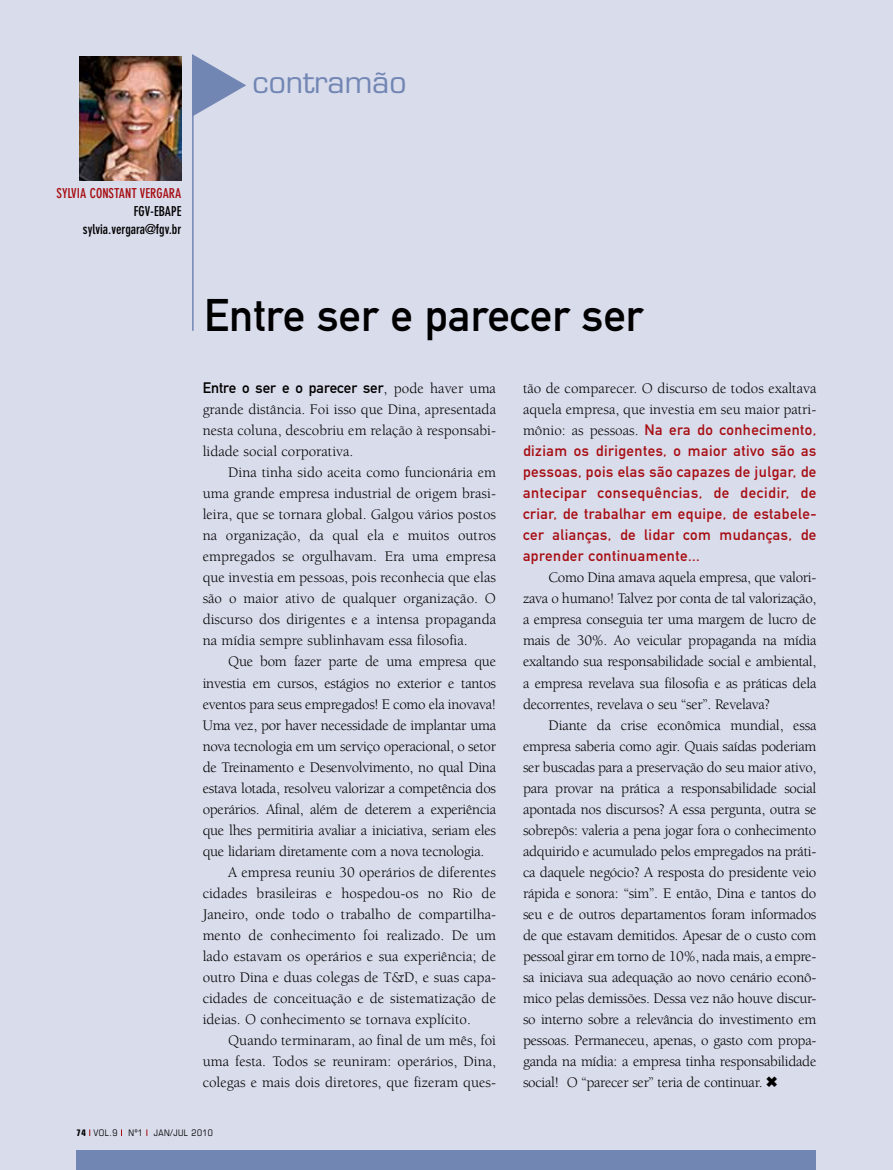
<style>
.page{position:relative;width:893px;height:1170px;background:#fff}
.page>*{position:absolute;margin:0;border:0;box-sizing:border-box;transform-origin:0 0}
.t1{font:45px "DIN Mittelschrift";color:#000}
.t2{font:30px "Eurostile";color:#7286b4}
.t3{font:15px/21px "Berkeley";color:#000;text-align:justify}
.t4{font:15px "Berkeley";letter-spacing:-.02em;color:#000}
.t5{font:15px/21px "DIN Mittelschrift";letter-spacing:.03em;color:#a70e13;text-align:justify}
.t6{font:15px "DIN Mittelschrift";color:#000}
.t7{font:700 condensed 13.5px/18px "DIN Neuzeit Grotesk";color:#000;text-align:right}
.t8{font:700 condensed 13.5px "DIN Neuzeit Grotesk";color:#a70e13}
.t9{font:condensed 9px "Eurostile";letter-spacing:.05em;color:#000}
.s1{font-family:"Berkeley"}
.s2{font-family:"Berkeley";color:#000}
.s3{font-weight:700}
</style>
<div class="page">
<div style="left:0;top:0;width:893px;height:1169px;background:#d9dceb"></div>
<div style="left:77px;top:1150px;width:739px;height:19px;background:#7286b4"></div>
<img style="left:79px;top:56px;width:102px;height:124px">
<hr style="left:192px;top:55px;width:2px;height:276px;background:#7286b4">
<svg style="left:192px;top:54px;width:54px;height:63px"></svg>
<h2 class="t2" style="left:252px;top:64px;width:155px">contramão</h2>
<p class="t8" style="left:57px;top:186px;width:126px">SYLVIA CONSTANT VERGARA</p>
<p class="t7" style="left:83px;top:203px;width:100px">FGV-EBAPE<br>SYLVIA.VERGARA@FGV.BR</p>
<h1 class="t1" style="left:204px;top:289px;width:441px">Entre ser e parecer ser</h1>
<p class="t6" style="left:203px;top:379px;width:295px">Entre o ser e o parecer ser<span class="s1">, pode haver uma</span></p>
<p class="t3" style="left:203px;top:399px;width:295px">grande distância. Foi isso que Dina, apresentada nesta coluna, descobriu em relação à responsabi&shy;lidade social corporativa.</p>
<p class="t3" style="left:203px;top:462px;width:295px;text-indent:26px">Dina tinha sido aceita como funcionária em uma grande empresa industrial de origem brasi&shy;leira, que se tornara global. Galgou vários postos na organização, da qual ela e muitos outros empregados se orgulhavam. Era uma empresa que investia em pessoas, pois reconhecia que elas são o maior ativo de qualquer organização. O discurso dos dirigentes e a intensa propaganda na mídia sempre sublinhavam essa filosofia.</p>
<p class="t4" style="left:228px;top:653px;width:269px">Que bom fazer parte de uma empresa que</p>
<p class="t4" style="left:203px;top:674px;width:295px">investia em cursos, estágios no exterior e tantos</p>
<p class="t4" style="left:203px;top:695px;width:295px">eventos para seus empregados! E como ela inovava!</p>
<p class="t4" style="left:203px;top:716px;width:295px">Uma vez, por haver necessidade de implantar uma</p>
<p class="t4" style="left:203px;top:737px;width:295px">nova tecnologia em um serviço operacional, o setor</p>
<p class="t4" style="left:203px;top:758px;width:295px">de Treinamento e Desenvolvimento, no qual Dina</p>
<p class="t4" style="left:203px;top:779px;width:295px">estava lotada, resolveu valorizar a competência dos</p>
<p class="t4" style="left:203px;top:800px;width:295px">operários. Afinal, além de deterem a experiência</p>
<p class="t4" style="left:203px;top:821px;width:295px">que lhes permitiria avaliar a iniciativa, seriam eles</p>
<p class="t4" style="left:203px;top:842px;width:283px">que lidariam diretamente com a nova tecnologia.</p>
<p class="t3" style="left:228px;top:861px;width:269px">A empresa reuniu 30 operários de diferentes</p>
<p class="t3" style="left:203px;top:882px;width:295px">cidades brasileiras e hospedou-os no Rio de</p>
<p class="t3" style="left:203px;top:903px;width:295px">Janeiro, onde todo o trabalho de compartilha-</p>
<p class="t3" style="left:203px;top:924px;width:295px">mento de conhecimento foi realizado. De um</p>
<p class="t3" style="left:203px;top:945px;width:295px">lado estavam os operários e sua experiência; de</p>
<p class="t3" style="left:203px;top:966px;width:295px">outro Dina e duas colegas de T&amp;D, e suas capa-</p>
<p class="t3" style="left:203px;top:987px;width:295px">cidades de conceituação e de sistematização de</p>
<p class="t3" style="left:203px;top:1008px;width:270px">ideias. O conhecimento se tornava explícito.</p>
<p class="t3" style="left:228px;top:1029px;width:269px">Quando terminaram, ao final de um mês, foi</p>
<p class="t3" style="left:203px;top:1050px;width:295px">uma festa. Todos se reuniram: operários, Dina,</p>
<p class="t3" style="left:203px;top:1071px;width:295px">colegas e mais dois diretores, que fizeram ques-</p>
<p class="t3" style="left:523px;top:378px;width:295px">tão de comparecer. O discurso de todos exaltava aquela empresa, que investia em seu maior patri-</p>
<p class="t5" style="left:523px;top:419px;width:295px"><span class="s2">mônio: as pessoas.</span> Na era do conhecimento, diziam os dirigentes, o maior ativo são as pessoas, pois elas são capazes de julgar, de antecipar consequências, de decidir, de criar, de trabalhar em equipe, de estabele&shy;cer alianças, de lidar com mudanças, de aprender continuamente...</p>
<p class="t3" style="left:523px;top:567px;width:295px;text-indent:26px">Como Dina amava aquela empresa, que valori&shy;zava o humano! Talvez por conta de tal valorização, a empresa conseguia ter uma margem de lucro de mais de 30%. Ao veicular propaganda na mídia exaltando sua responsabilidade social e ambiental, a empresa revelava sua filosofia e as práticas dela decorrentes, revelava o seu “ser”. Revelava?</p>
<p class="t3" style="left:523px;top:714px;width:295px;text-indent:26px">Diante da crise econômica mundial, essa empresa saberia como agir. Quais saídas poderiam ser buscadas para a preservação do seu maior ativo, para provar na prática a responsabilidade social apontada nos discursos? A essa pergunta, outra se sobrepôs: valeria a pena jogar fora o conhecimento adquirido e acumulado pelos empregados na práti&shy;ca daquele negócio? A resposta do presidente veio rápida e sonora: “sim”. E então, Dina e tantos do seu e de outros departamentos foram informados de que estavam demitidos. Apesar de o custo com pessoal girar em torno de 10%, nada mais, a empre&shy;sa iniciava sua adequação ao novo cenário econô&shy;mico pelas demissões. Dessa vez não houve discur&shy;so interno sobre a relevância do investimento em pessoas. Permaneceu, apenas, o gasto com propa&shy;ganda na mídia: a empresa tinha responsabilidade social! O “parecer ser” teria de continuar. ✖</p>
<p class="t9" style="left:77px;top:1127px;width:138px"><span class="s3">74</span> VOL.9 Nº1 JAN/JUL 2010</p>
</div>
